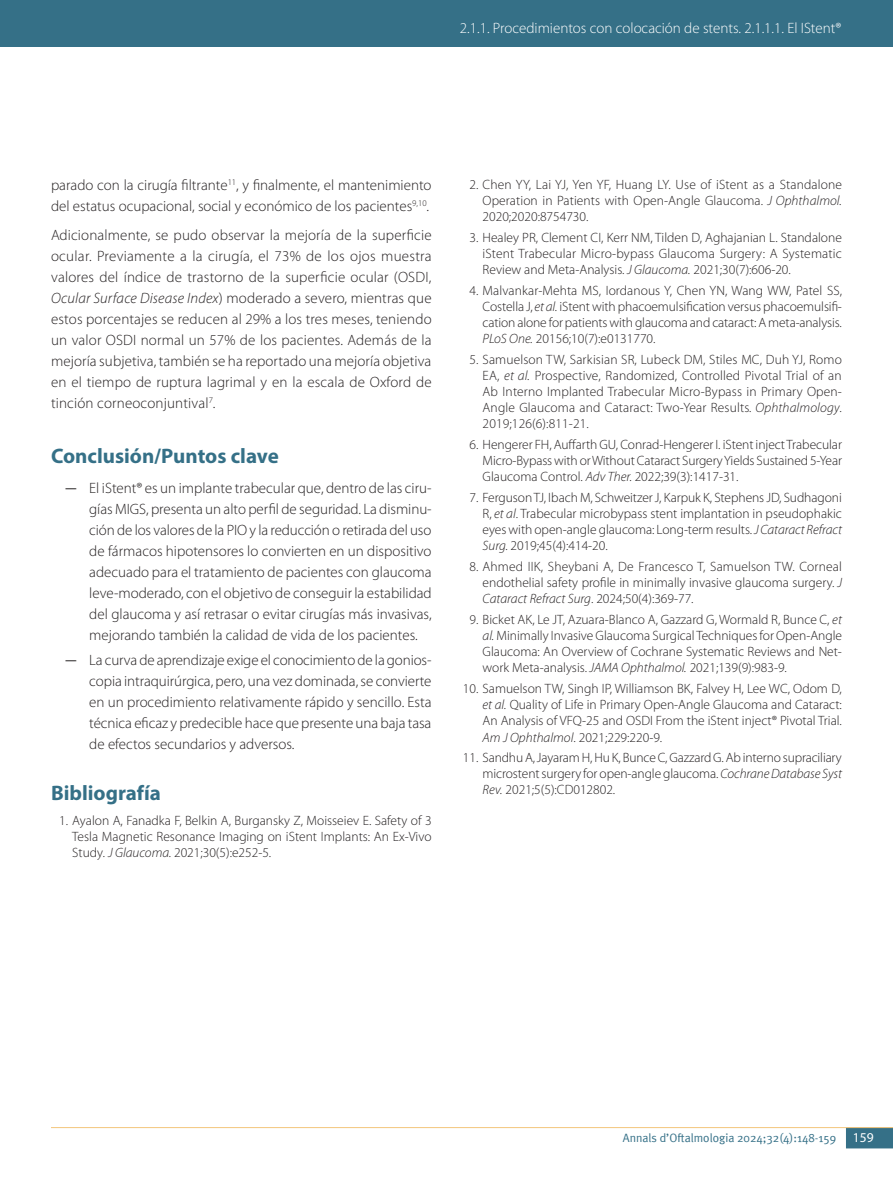
<style>
.page{position:relative;width:893px;height:1191px;background:#fff}
.page>*{position:absolute;margin:0;border:0;box-sizing:border-box;transform-origin:0 0}
.Subtítulo_1{font:700 21px "Myriad Pro";color:#357087}
.C__de_texto{font:300 15px/21px "Myriad Pro";color:#231f20;text-align:justify}
.t1{font:300 15px "Myriad Pro";color:#fff}
.biblio_100{font:300 13.5px/16.2px "Myriad Pro";color:#231f20;text-align:justify}
.t2{font:12px "Meta Plus Normal";color:#357087}
.s1{font-style:italic}
.s2{font-family:"Meta Plus Normal";font-weight:400}
.s3{font-family:"Myriad Pro";font-size:13.5px;color:#fff}
</style>
<div class="page">
<svg style="left:846px;top:1128px;width:47px;height:20px"></svg>
<hr style="left:51px;top:1127px;width:842px;height:1px;background:#f3c67c">
<div style="left:0;top:0;width:893px;height:47px;background:#357087"></div>
<p class="t1" style="left:460px;top:19px;width:383px">2.1.1. Procedimientos con colocación de stents. 2.1.1.1. El IStent®</p>
<p class="C__de_texto" style="left:51px;top:174px;width:382px">parado con la cirugía filtrante<sup>11</sup>, y finalmente, el mantenimiento del estatus ocupacional, social y económico de los pacientes<sup>9,10</sup>.</p>
<p class="C__de_texto" style="left:51px;top:225px;width:382px">Adicionalmente, se pudo observar la mejoría de la superficie ocular. Previamente a la cirugía, el 73% de los ojos muestra valores del índice de trastorno de la superficie ocular (OSDI, <span class="s1">Ocular Surface Disease Index</span>) moderado a severo, mientras que estos porcentajes se reducen al 29% a los tres meses, teniendo un valor OSDI normal un 57% de los pacientes. Además de la mejoría subjetiva, también se ha reportado una mejoría objetiva en el tiempo de ruptura lagrimal y en la escala de Oxford de tinción corneoconjuntival<sup>7</sup>.</p>
<p class="Subtítulo_1" style="left:51px;top:442px;width:229px">Conclusión/Puntos clave</p>
<p class="C__de_texto" style="left:89px;top:477px;width:344px;text-indent:-26px"><span class="s2">—</span> El iStent® es un implante trabecular que, dentro de las ciru&shy;gías MIGS, presenta un alto perfil de seguridad. La disminu&shy;ción de los valores de la PIO y la reducción o retirada del uso de fármacos hipotensores lo convierten en un dispositivo adecuado para el tratamiento de pacientes con glaucoma leve-moderado, con el objetivo de conseguir la estabilidad del glaucoma y así retrasar o evitar cirugías más invasivas, mejorando también la calidad de vida de los pacientes.</p>
<p class="C__de_texto" style="left:89px;top:649px;width:344px;text-indent:-26px"><span class="s2">—</span> La curva de aprendizaje exige el conocimiento de la gonios&shy;copia intraquirúrgica, pero, una vez dominada, se convierte en un procedimiento relativamente rápido y sencillo. Esta técnica eficaz y predecible hace que presente una baja tasa de efectos secundarios y adversos.</p>
<p class="Subtítulo_1" style="left:51px;top:779px;width:111px">Bibliografía</p>
<p class="biblio_100" style="left:72px;top:812px;width:361px;text-indent:-13px">1. Ayalon A, Fanadka F, Belkin A, Burgansky Z, Moisseiev E. Safety of 3<br>Tesla Magnetic Resonance Imaging on iStent Implants: An Ex-Vivo Study<span class="s1">. J Glaucoma.</span> 2021;30(5):e252-5.</p>
<p class="biblio_100" style="left:483px;top:176px;width:361px;text-indent:-13px">2. Chen YY, Lai YJ, Yen YF, Huang LY. Use of iStent as a Standalone Operation in Patients with Open-Angle Glaucoma. <span class="s1">J Ophthalmol.<br></span>2020;2020:8754730.</p>
<p class="biblio_100" style="left:483px;top:229px;width:361px;text-indent:-13px">3. Healey PR, Clement CI, Kerr NM, Tilden D, Aghajanian L. Standalone iStent Trabecular Micro-bypass Glaucoma Surgery: A Systematic Review and Meta-Analysis. <span class="s1">J Glaucoma.</span> 2021;30(7):606-20.</p>
<p class="biblio_100" style="left:483px;top:282px;width:361px;text-indent:-13px">4. Malvankar-Mehta MS, Iordanous Y, Chen YN, Wang WW, Patel SS, Costella J, <span class="s1">et al.</span> iStent with phacoemulsification versus phacoemulsifi&shy;cation alone for patients with glaucoma and cataract: A meta-analysis.<br><span class="s1">PLoS One.</span> 20156;10(7):e0131770.</p>
<p class="biblio_100" style="left:483px;top:351px;width:361px;text-indent:-13px">5. Samuelson TW, Sarkisian SR, Lubeck DM, Stiles MC, Duh YJ, Romo EA, <span class="s1">et al.</span> Prospective, Randomized, Controlled Pivotal Trial of an Ab Interno Implanted Trabecular Micro-Bypass in Primary Open-Angle Glaucoma and Cataract: Two-Year Results<span class="s1">. Ophthalmology</span>.<br>2019;126(6):811-21.</p>
<p class="biblio_100" style="left:483px;top:436px;width:361px;text-indent:-13px">6. Hengerer FH, Auffarth GU, Conrad-Hengerer I. iStent inject Trabecular Micro-Bypass with or Without Cataract Surgery Yields Sustained 5-Year Glaucoma Control. <span class="s1">Adv Ther.</span> 2022;39(3):1417-31.</p>
<p class="biblio_100" style="left:483px;top:489px;width:361px;text-indent:-13px">7. Ferguson TJ, Ibach M, Schweitzer J, Karpuk K, Stephens JD, Sudhagoni R, <span class="s1">et al</span>. Trabecular microbypass stent implantation in pseudophakic eyes with open-angle glaucoma: Long-term results. <span class="s1">J Cataract Refract Surg.</span> 2019;45(4):414-20.</p>
<p class="biblio_100" style="left:483px;top:558px;width:361px;text-indent:-13px">8. Ahmed IIK, Sheybani A, De Francesco T, Samuelson TW. Corneal endothelial safety profile in minimally invasive glaucoma surgery. <span class="s1">J Cataract Refract Surg</span>. 2024;50(4):369-77.</p>
<p class="biblio_100" style="left:483px;top:611px;width:361px;text-indent:-13px">9. Bicket AK, Le JT, Azuara-Blanco A, Gazzard G, Wormald R, Bunce C, <span class="s1">et al.</span> Minimally Invasive Glaucoma Surgical Techniques for Open-Angle Glaucoma: An Overview of Cochrane Systematic Reviews and Net&shy;work Meta-analysis. <span class="s1">JAMA Ophthalmol.</span> 2021;139(9):983-9.</p>
<p class="biblio_100" style="left:483px;top:680px;width:361px;text-indent:-20px">10. Samuelson TW, Singh IP, Williamson BK, Falvey H, Lee WC, Odom D, <span class="s1">et al.</span> Quality of Life in Primary Open-Angle Glaucoma and Cataract:<br>An Analysis of VFQ-25 and OSDI From the iStent inject® Pivotal Trial.<br><span class="s1">Am J Ophthalmol</span>. 2021;229:220-9.</p>
<p class="biblio_100" style="left:483px;top:749px;width:361px;text-indent:-20px">11. Sandhu A, Jayaram H, Hu K, Bunce C, Gazzard G. Ab interno supraciliary microstent surgery for open-angle glaucoma. <span class="s1">Cochrane Database Syst Rev.</span> 2021;5(5):CD012802.</p>
<p class="t2" style="left:623px;top:1131px;width:252px">Annals d’Oftalmologia 2024;32(4):148-159 <span class="s3">159</span></p>
</div>
